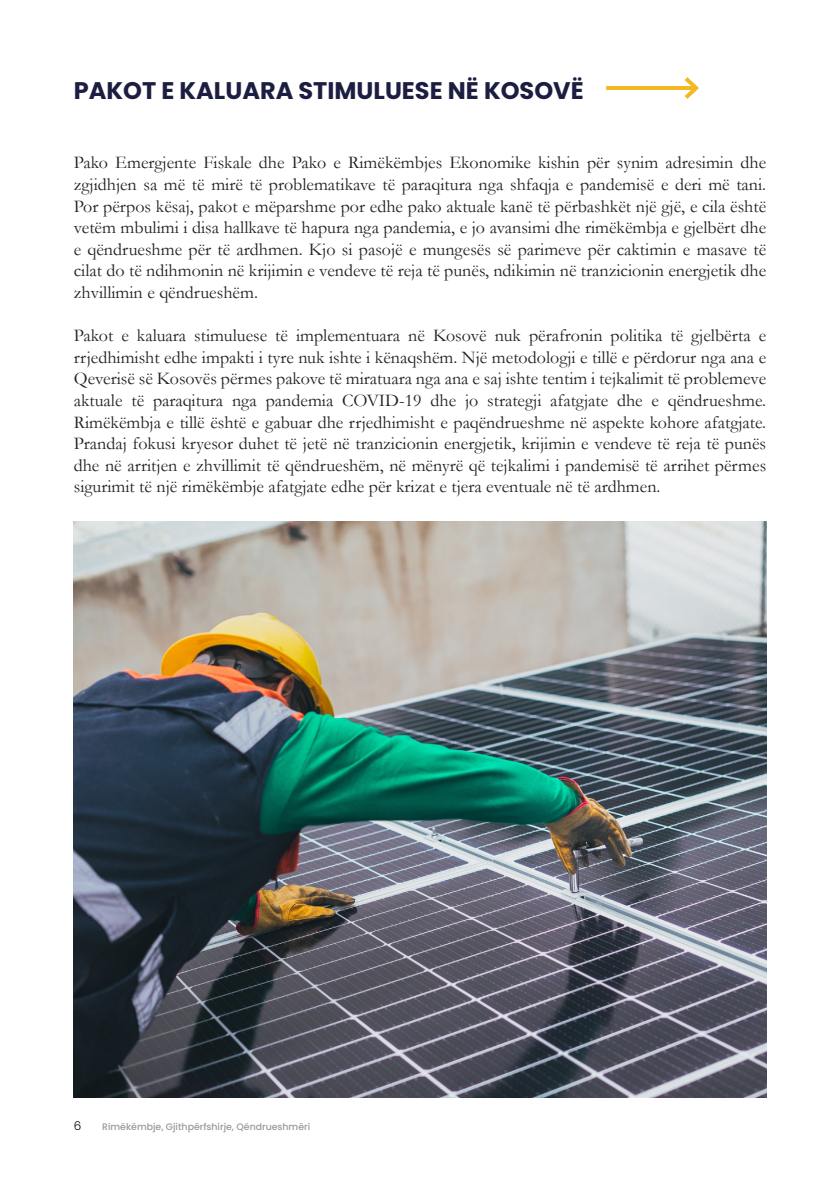
<style>
.page{position:relative;width:840px;height:1191px;background:#fff}
.page>*{position:absolute;margin:0;border:0;box-sizing:border-box;transform-origin:0 0}
.t1{font:700 24px "Poppins";color:#1c1e41}
.t2{font:18px/21.6px "Garamond";color:#231f20;text-align:justify}
.t3{font:300 12px "Poppins";color:#000}
.t4{font:500 9.4px "Poppins";color:#999}
</style>
<div class="page">
<hr style="left:605px;top:86px;width:90px;height:4px;background:#f2b925">
<svg style="left:684px;top:77px;width:15px;height:22px"></svg>
<img style="left:74px;top:522px;width:691px;height:575px">
<p class="t1" style="left:74px;top:77px;width:511px">PAKOT E KALUARA STIMULUESE NË KOSOVË</p>
<p class="t2" style="left:74px;top:151px;width:693px">Pako Emergjente Fiskale dhe Pako e Rimëkëmbjes Ekonomike kishin për synim adresimin dhe zgjidhjen sa më të mirë të problematikave të paraqitura nga shfaqja e pandemisë e deri më tani.<br>Por përpos kësaj, pakot e mëparshme por edhe pako aktuale kanë të përbashkët një gjë, e cila është vetëm mbulimi i disa hallkave të hapura nga pandemia, e jo avansimi dhe rimëkëmbja e gjelbërt dhe e qëndrueshme për të ardhmen. Kjo si pasojë e mungesës së parimeve për caktimin e masave të cilat do të ndihmonin në krijimin e vendeve të reja të punës, ndikimin në tranzicionin energjetik dhe zhvillimin e qëndrueshëm.</p>
<p class="t2" style="left:74px;top:324px;width:693px">Pakot e kaluara stimuluese të implementuara në Kosovë nuk përafronin politika të gjelbërta e rrjedhimisht edhe impakti i tyre nuk ishte i kënaqshëm. Një metodologji e tillë e përdorur nga ana e Qeverisë së Kosovës përmes pakove të miratuara nga ana e saj ishte tentim i tejkalimit të problemeve aktuale të paraqitura nga pandemia COVID-19 dhe jo strategji afatgjate dhe e qëndrueshme.<br>Rimëkëmbja e tillë është e gabuar dhe rrjedhimisht e paqëndrueshme në aspekte kohore afatgjate.<br>Prandaj fokusi kryesor duhet të jetë në tranzicionin energjetik, krijimin e vendeve të reja të punës dhe në arritjen e zhvillimit të qëndrueshëm, në mënyrë që tejkalimi i pandemisë të arrihet përmes sigurimit të një rimëkëmbje afatgjate edhe për krizat e tjera eventuale në të ardhmen.</p>
<p class="t3" style="left:74px;top:1118px;width:9px">6</p>
<p class="t4" style="left:102px;top:1121px;width:209px">Rimëkëmbje, Gjithpërfshirje, Qëndrueshmëri</p>
</div>
